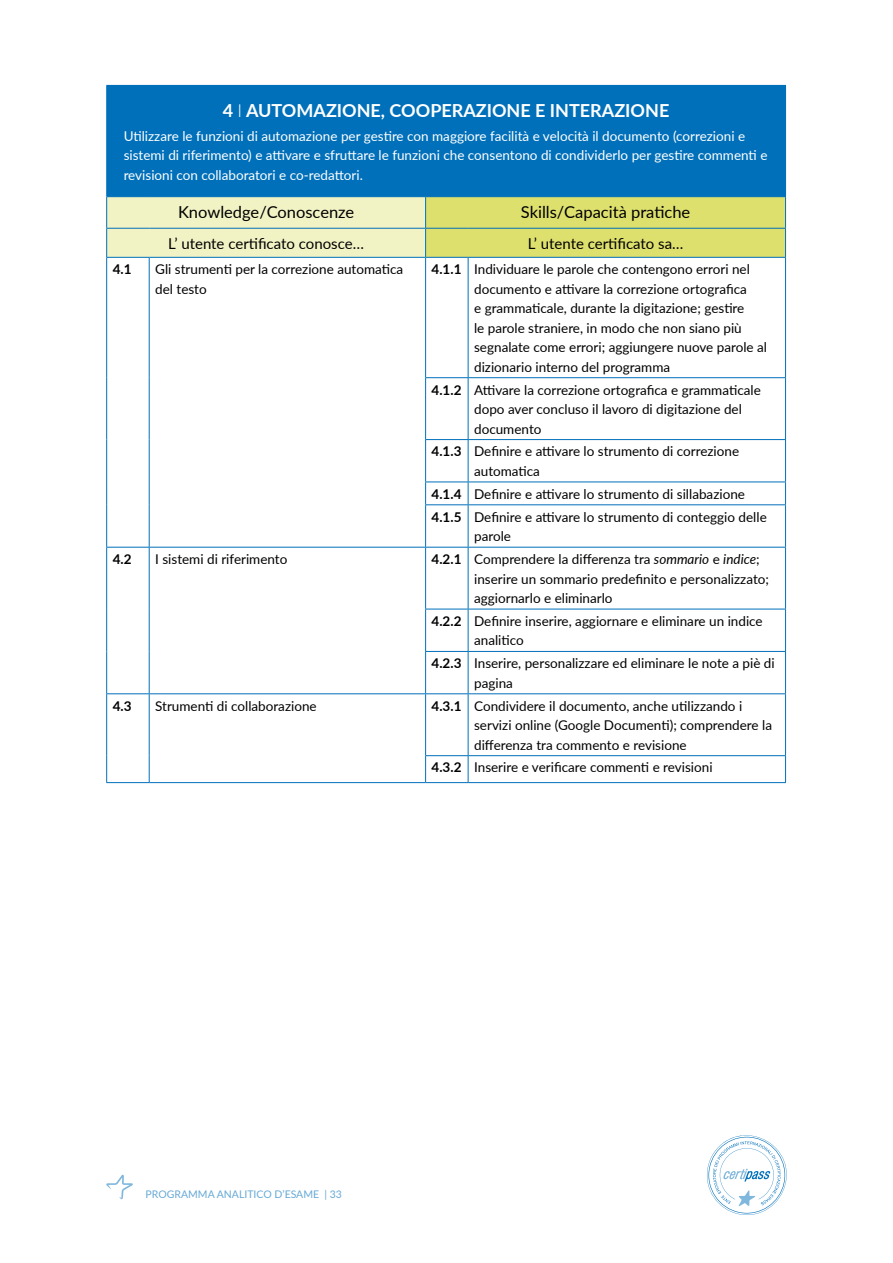
<style>
.page{position:relative;width:893px;height:1263px;background:#fff}
.page>*{position:absolute;margin:0;border:0;box-sizing:border-box;transform-origin:0 0}
.t1{font:700 18px "Lato";color:#fff}
.t2{font:16.5px "Lato";color:#000}
.t3{font:15px "Lato";color:#000}
.t4{font:13.5px/19.5px "Lato";color:#000}
.t5{font:13.5px/19.5px "Lato";color:#fff}
.t6{font:700 13.5px "Lato";color:#000}
.t7{font:10.5px "Lato";color:#66a9d6}
.s1{font-weight:300}
.s2{font-weight:700}
.s3{font-style:italic}
</style>
<div class="page">
<svg style="left:707px;top:1135px;width:80px;height:80px"></svg>
<svg style="left:106px;top:1174px;width:27px;height:25px"></svg>
<div style="left:107px;top:85px;width:678px;height:112px;background:#0070ba"></div>
<hr style="left:106px;top:85px;width:43px;height:1px;background:#0070ba">
<hr style="left:106px;top:86px;width:1px;height:110px;background:#0070ba">
<hr style="left:468px;top:85px;width:318px;height:1px;background:#0070ba">
<hr style="left:785px;top:86px;width:1px;height:110px;background:#0070ba">
<hr style="left:106px;top:196px;width:43px;height:1px;background:#0070ba">
<hr style="left:468px;top:196px;width:318px;height:1px;background:#0070ba">
<svg style="left:106px;top:197px;width:680px;height:60px;background:#dee497"></svg>
<hr style="left:106px;top:257px;width:43px;height:1px;background:#0070ba">
<hr style="left:106px;top:258px;width:1px;height:120px;background:#0070ba">
<hr style="left:149px;top:257px;width:277px;height:1px;background:#0070ba">
<hr style="left:149px;top:258px;width:1px;height:120px;background:#0070ba">
<hr style="left:106px;top:378px;width:1px;height:62px;background:#0070ba">
<hr style="left:149px;top:378px;width:1px;height:62px;background:#0070ba">
<hr style="left:106px;top:440px;width:1px;height:42px;background:#0070ba">
<hr style="left:149px;top:440px;width:1px;height:42px;background:#0070ba">
<svg style="left:106px;top:482px;width:1px;height:23px"></svg>
<svg style="left:149px;top:482px;width:1px;height:23px"></svg>
<hr style="left:106px;top:505px;width:1px;height:42px;background:#0070ba">
<hr style="left:149px;top:505px;width:1px;height:42px;background:#0070ba">
<hr style="left:426px;top:257px;width:42px;height:1px;background:#0070ba">
<hr style="left:425px;top:258px;width:1px;height:119px;background:#0070ba">
<hr style="left:468px;top:257px;width:318px;height:1px;background:#0070ba">
<hr style="left:468px;top:258px;width:1px;height:119px;background:#0070ba">
<hr style="left:785px;top:258px;width:1px;height:119px;background:#0070ba">
<hr style="left:425px;top:377px;width:43px;height:1px;background:#0070ba">
<hr style="left:425px;top:378px;width:1px;height:61px;background:#0070ba">
<hr style="left:468px;top:377px;width:318px;height:1px;background:#0070ba">
<hr style="left:468px;top:378px;width:1px;height:61px;background:#0070ba">
<hr style="left:785px;top:378px;width:1px;height:61px;background:#0070ba">
<hr style="left:425px;top:439px;width:43px;height:1px;background:#0070ba">
<hr style="left:425px;top:440px;width:1px;height:42px;background:#0070ba">
<hr style="left:468px;top:439px;width:318px;height:1px;background:#0070ba">
<hr style="left:468px;top:440px;width:1px;height:42px;background:#0070ba">
<hr style="left:785px;top:440px;width:1px;height:42px;background:#0070ba">
<hr style="left:425px;top:482px;width:43px;height:1px;background:#0070ba">
<svg style="left:425px;top:482px;width:1px;height:22px"></svg>
<hr style="left:468px;top:482px;width:318px;height:1px;background:#0070ba">
<svg style="left:468px;top:482px;width:1px;height:22px"></svg>
<svg style="left:785px;top:482px;width:1px;height:22px"></svg>
<hr style="left:425px;top:504px;width:43px;height:1px;background:#0070ba">
<hr style="left:425px;top:505px;width:1px;height:42px;background:#0070ba">
<hr style="left:468px;top:504px;width:318px;height:1px;background:#0070ba">
<hr style="left:468px;top:505px;width:1px;height:42px;background:#0070ba">
<hr style="left:785px;top:505px;width:1px;height:42px;background:#0070ba">
<hr style="left:106px;top:547px;width:43px;height:1px;background:#0070ba">
<hr style="left:106px;top:547px;width:1px;height:62px;background:#0070ba">
<hr style="left:149px;top:547px;width:277px;height:1px;background:#0070ba">
<hr style="left:149px;top:547px;width:1px;height:62px;background:#0070ba">
<hr style="left:106px;top:609px;width:1px;height:42px;background:#0070ba">
<hr style="left:149px;top:609px;width:1px;height:42px;background:#0070ba">
<hr style="left:106px;top:651px;width:1px;height:42px;background:#0070ba">
<hr style="left:149px;top:651px;width:1px;height:42px;background:#0070ba">
<hr style="left:426px;top:547px;width:42px;height:1px;background:#0070ba">
<hr style="left:425px;top:547px;width:1px;height:62px;background:#0070ba">
<hr style="left:468px;top:547px;width:318px;height:1px;background:#0070ba">
<hr style="left:468px;top:547px;width:1px;height:62px;background:#0070ba">
<hr style="left:785px;top:547px;width:1px;height:62px;background:#0070ba">
<hr style="left:425px;top:609px;width:43px;height:1px;background:#0070ba">
<hr style="left:425px;top:609px;width:1px;height:42px;background:#0070ba">
<hr style="left:468px;top:609px;width:318px;height:1px;background:#0070ba">
<hr style="left:468px;top:609px;width:1px;height:42px;background:#0070ba">
<hr style="left:785px;top:609px;width:1px;height:42px;background:#0070ba">
<hr style="left:425px;top:651px;width:43px;height:1px;background:#0070ba">
<hr style="left:425px;top:652px;width:1px;height:41px;background:#0070ba">
<hr style="left:468px;top:651px;width:318px;height:1px;background:#0070ba">
<hr style="left:468px;top:652px;width:1px;height:41px;background:#0070ba">
<hr style="left:785px;top:652px;width:1px;height:41px;background:#0070ba">
<hr style="left:106px;top:693px;width:43px;height:1px;background:#0070ba">
<hr style="left:106px;top:694px;width:1px;height:62px;background:#0070ba">
<hr style="left:149px;top:693px;width:277px;height:1px;background:#0070ba">
<hr style="left:149px;top:694px;width:1px;height:62px;background:#0070ba">
<svg style="left:106px;top:756px;width:1px;height:26px"></svg>
<svg style="left:149px;top:756px;width:1px;height:26px"></svg>
<hr style="left:106px;top:782px;width:43px;height:1px;background:#0070ba">
<hr style="left:149px;top:782px;width:277px;height:1px;background:#0070ba">
<hr style="left:426px;top:693px;width:42px;height:1px;background:#0070ba">
<hr style="left:425px;top:694px;width:1px;height:61px;background:#0070ba">
<hr style="left:468px;top:693px;width:318px;height:1px;background:#0070ba">
<hr style="left:468px;top:694px;width:1px;height:61px;background:#0070ba">
<hr style="left:785px;top:694px;width:1px;height:61px;background:#0070ba">
<hr style="left:425px;top:755px;width:43px;height:1px;background:#0070ba">
<svg style="left:425px;top:756px;width:1px;height:26px"></svg>
<hr style="left:468px;top:755px;width:318px;height:1px;background:#0070ba">
<svg style="left:468px;top:756px;width:1px;height:26px"></svg>
<svg style="left:785px;top:756px;width:1px;height:26px"></svg>
<hr style="left:426px;top:782px;width:42px;height:1px;background:#0070ba">
<hr style="left:468px;top:782px;width:318px;height:1px;background:#0070ba">
<h1 class="t1" style="left:223px;top:97px;width:448px">4 <span class="s1">I</span> AUTOMAZIONE, COOPERAZIONE E INTERAZIONE</h1>
<p class="t5" style="left:124px;top:125px;width:645px">Utilizzare le funzioni di automazione per gestire con maggiore facilità e velocità il documento (correzioni e sistemi di riferimento) e attivare e sfruttare le funzioni che consentono di condividerlo per gestire commenti e revisioni con collaboratori e co-redattori.</p>
<p class="t2" style="left:178px;top:201px;width:178px">Knowledge/Conoscenze</p>
<p class="t2" style="left:521px;top:201px;width:171px">Skills/Capacità pratiche</p>
<p class="t3" style="left:168px;top:233px;width:197px">L’ utente certificato conosce…</p>
<p class="t3" style="left:528px;top:233px;width:157px">L’ utente certificato sa…</p>
<p class="t6" style="left:113px;top:259px;width:20px">4.1</p>
<p class="t4" style="left:155px;top:259px;width:250px">Gli strumenti per la correzione automatica del testo</p>
<p class="t4" style="left:474px;top:259px;width:294px;text-indent:-43px"><span class="s2">4.1.1</span> Individuare le parole che contengono errori nel documento e attivare la correzione ortografica<br>e grammaticale, durante la digitazione; gestire<br>le parole straniere, in modo che non siano più segnalate come errori; aggiungere nuove parole al dizionario interno del programma</p>
<p class="t4" style="left:474px;top:379px;width:288px;text-indent:-43px"><span class="s2">4.1.2</span> Attivare la correzione ortografica e grammaticale dopo aver concluso il lavoro di digitazione del documento</p>
<p class="t4" style="left:474px;top:441px;width:267px;text-indent:-43px"><span class="s2">4.1.3</span> Definire e attivare lo strumento di correzione automatica</p>
<p class="t4" style="left:432px;top:482px;width:337px;line-height:22.8px"><span class="s2">4.1.4</span> Definire e attivare lo strumento di sillabazione<br><span class="s2">4.1.5</span> Definire e attivare lo strumento di conteggio delle</p>
<p class="t4" style="left:474px;top:526px;width:38px">parole</p>
<p class="t6" style="left:113px;top:549px;width:20px">4.2</p>
<p class="t4" style="left:155px;top:549px;width:134px">I sistemi di riferimento</p>
<p class="t4" style="left:474px;top:549px;width:296px;text-indent:-43px"><span class="s2">4.2.1</span> Comprendere la differenza tra <span class="s3">sommario</span> e <span class="s3">indice</span>; inserire un sommario predefinito e personalizzato; aggiornarlo e eliminarlo</p>
<p class="t4" style="left:474px;top:611px;width:290px;text-indent:-43px"><span class="s2">4.2.2</span> Definire inserire, aggiornare e eliminare un indice analitico</p>
<p class="t4" style="left:474px;top:653px;width:302px;text-indent:-43px"><span class="s2">4.2.3</span> Inserire, personalizzare ed eliminare le note a piè di pagina</p>
<p class="t6" style="left:113px;top:696px;width:20px">4.3</p>
<p class="t4" style="left:155px;top:695px;width:163px">Strumenti di collaborazione</p>
<p class="t4" style="left:474px;top:695px;width:299px;text-indent:-43px"><span class="s2">4.3.1</span> Condividere il documento, anche utilizzando i servizi online (Google Documenti); comprendere la differenza tra commento e revisione</p>
<p class="t4" style="left:432px;top:757px;width:282px"><span class="s2">4.3.2</span> Inserire e verificare commenti e revisioni</p>
<p class="t7" style="left:146px;top:1187px;width:198px">PROGRAMMA ANALITICO D’ESAME | 33</p>
</div>
